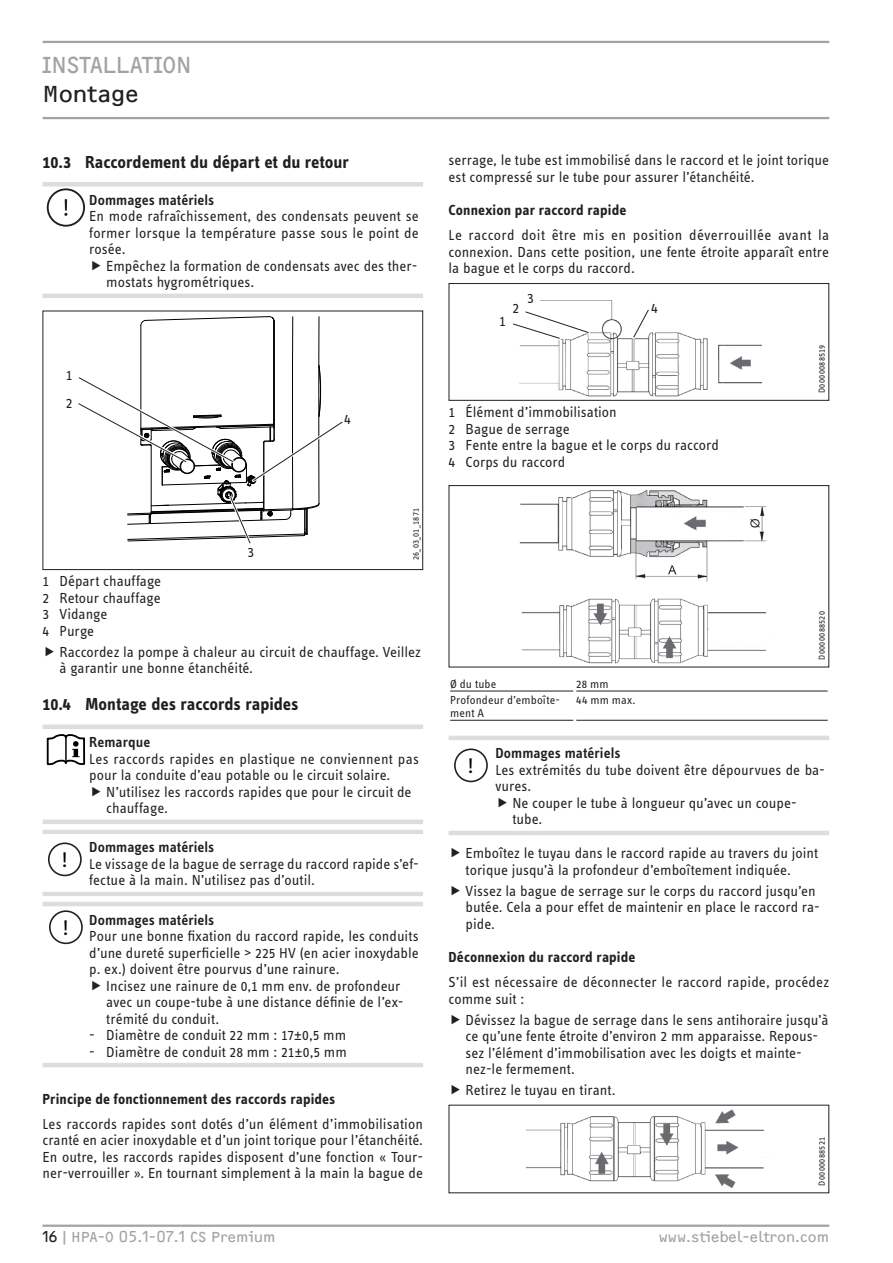
<style>
.page{position:relative;width:893px;height:1263px;background:#fff}
.page>*{position:absolute;margin:0;border:0;box-sizing:border-box;transform-origin:0 0}
.t1{font:24px "F2 FOCR Bczyk Com";color:#a1a3a6}
.t2{font:24px "F2 FOCR Bczyk Com";letter-spacing:-.01em;color:#231f20}
.t3{font:21.9px "STE Info Text";color:#000}
.t4{font:700 18px "STE Info Text";color:#231f20}
.t5{font:15px/16.5px "STE Info Text";color:#231f20}
.t6{font:700 15px "STE Info Text";letter-spacing:.005em;color:#231f20}
.t7{font:600 15px "STE Info Text";letter-spacing:.005em;color:#231f20}
.t8{font:15px "F2 FOCR Bczyk Com";color:#a1a3a6}
.t9{font:12px/13.2px "STE Info Text";letter-spacing:.01em;color:#231f20}
.t10{font:9px "STE Info Text";letter-spacing:.035em;color:#231f20}
.t11{font:9px "STE Info Text";letter-spacing:.015em;color:#231f20}
.s1{color:#231f20}
</style>
<div class="page">
<hr style="left:43px;top:41px;width:786px;height:2px;background:#a1a3a6">
<hr style="left:43px;top:117px;width:786px;height:2px;background:#a1a3a6">
<hr style="left:43px;top:1224px;width:786px;height:3px;background:#a1a3a6">
<div style="left:43px;top:182px;width:380px;height:5px;background:#dcdddf"></div>
<hr style="left:43px;top:294px;width:380px;height:4px;background:#dcdddf">
<svg style="left:47px;top:188px;width:38px;height:39px"></svg>
<div style="left:43px;top:311px;width:380px;height:259px;border:1px solid #231f20"></div>
<svg style="left:78px;top:316px;width:265px;height:228px"></svg>
<div style="left:43px;top:724px;width:380px;height:5px;background:#dcdddf"></div>
<hr style="left:43px;top:820px;width:380px;height:4px;background:#dcdddf">
<svg style="left:47px;top:734px;width:38px;height:31px"></svg>
<hr style="left:65px;top:737px;width:2px;height:25px;background:#000">
<hr style="left:43px;top:830px;width:380px;height:4px;background:#dcdddf">
<hr style="left:43px;top:892px;width:380px;height:4px;background:#dcdddf">
<div style="left:48px;top:842px;width:34px;height:34px;border:2px solid #231f20;border-radius:50%"></div>
<hr style="left:43px;top:902px;width:380px;height:4px;background:#dcdddf">
<hr style="left:43px;top:1063px;width:380px;height:4px;background:#dcdddf">
<div style="left:49px;top:910px;width:34px;height:34px;border:2px solid #231f20;border-radius:50%"></div>
<img style="left:519px;top:300px;width:243px;height:96px">
<div style="left:449px;top:283px;width:380px;height:118px;border:1px solid #231f20"></div>
<div style="left:512px;top:323px;width:49px;height:17px;background:#fff"></div>
<div style="left:524px;top:311px;width:66px;height:23px;background:#fff"></div>
<svg style="left:513px;top:311px;width:76px;height:28px"></svg>
<svg style="left:632px;top:309px;width:18px;height:30px"></svg>
<svg style="left:633px;top:309px;width:16px;height:29px"></svg>
<img style="left:519px;top:490px;width:248px;height:173px">
<div style="left:449px;top:485px;width:380px;height:182px;border:1px solid #231f20"></div>
<hr style="left:450px;top:691px;width:123px;height:1px;background:#231f20">
<hr style="left:576px;top:691px;width:252px;height:1px;background:#231f20">
<hr style="left:450px;top:720px;width:123px;height:1px;background:#231f20">
<hr style="left:576px;top:720px;width:252px;height:1px;background:#231f20">
<hr style="left:449px;top:736px;width:380px;height:4px;background:#dcdddf">
<hr style="left:449px;top:831px;width:380px;height:4px;background:#dcdddf">
<div style="left:454px;top:748px;width:34px;height:34px;border:2px solid #231f20;border-radius:50%"></div>
<img style="left:525px;top:1109px;width:244px;height:79px">
<h1 class="t1" style="left:43px;top:51px;width:37px">Installatio</h1>
<h1 class="t1" style="left:176px;top:51px;width:18px">n</h1>
<h1 class="t2" style="left:43px;top:80px;width:98px">Montage</h1>
<p class="t4" style="left:43px;top:151px;width:308px">10.3 Raccordement du départ et du retour</p>
<p class="t7" style="left:89px;top:191px;width:127px">Dommages matériels</p>
<p class="t5" style="left:89px;top:208px;width:331px;text-align:justify">En mode rafraîchissement, des condensats peuvent se former lorsque la température passe sous le point de rosée.</p>
<p class="t5" style="left:106px;top:258px;width:313px">Empêchez la formation de condensats avec des ther&shy;mostats hygrométriques.</p>
<p class="t5" style="left:66px;top:366px;width:8px">1</p>
<p class="t5" style="left:66px;top:395px;width:8px">2</p>
<p class="t5" style="left:248px;top:544px;width:8px">3</p>
<p class="t5" style="left:344px;top:411px;width:8px">4</p>
<p class="t11" style="left:411px;top:560px;width:54px;rotate:-90deg">26_03_01_1871</p>
<p class="t5" style="left:43px;top:573px;width:120px">1 Départ chauffage<br>2 Retour chauffage<br>3 Vidange<br>4 Purge</p>
<p class="t5" style="left:60px;top:643px;width:363px">Raccordez la pompe à chaleur au circuit de chauffage. Veillez à garantir une bonne étanchéité.</p>
<p class="t4" style="left:43px;top:693px;width:258px">10.4 Montage des raccords rapides</p>
<p class="t7" style="left:89px;top:734px;width:63px">Remarque</p>
<p class="t5" style="left:89px;top:750px;width:331px">Les raccords rapides en plastique ne conviennent pas pour la conduite d’eau potable ou le circuit solaire.</p>
<p class="t5" style="left:106px;top:783px;width:307px">N’utilisez les raccords rapides que pour le circuit de chauffage.</p>
<h2 class="t3" style="left:62px;top:847px;width:8px">!</h2>
<p class="t7" style="left:89px;top:839px;width:127px">Dommages matériels</p>
<p class="t5" style="left:89px;top:856px;width:331px">Le vissage de la bague de serrage du raccord rapide s’ef&shy;fectue à la main. N’utilisez pas d’outil.</p>
<h2 class="t3" style="left:63px;top:915px;width:8px">!</h2>
<p class="t7" style="left:89px;top:911px;width:127px">Dommages matériels</p>
<p class="t5" style="left:89px;top:928px;width:331px;text-align:justify">Pour une bonne fixation du raccord rapide, les conduits d’une dureté superficielle &gt; 225 HV (en acier inoxydable p. ex.) doivent être pourvus d’une rainure.</p>
<p class="t5" style="left:106px;top:977px;width:299px">Incisez une rainure de 0,1 mm env. de profondeur avec un coupe-tube à une distance définie de l’ex&shy;trémité du conduit.</p>
<p class="t5" style="left:89px;top:1027px;width:258px">- Diamètre de conduit 22 mm : 17±0,5 mm</p>
<p class="t5" style="left:89px;top:1043px;width:259px">- Diamètre de conduit 28 mm : 21±0,5 mm</p>
<p class="t6" style="left:43px;top:1090px;width:294px">Principe de fonctionnement des raccords rapides</p>
<p class="t5" style="left:43px;top:1115px;width:382px;text-align:justify">Les raccords rapides sont dotés d’un élément d’immobilisation cranté en acier inoxydable et d’un joint torique pour l’étanchéité.<br>En outre, les raccords rapides disposent d’une fonction « Tour&shy;ner-verrouiller ». En tournant simplement à la main la bague de</p>
<p class="t5" style="left:449px;top:152px;width:382px">serrage, le tube est immobilisé dans le raccord et le joint torique est compressé sur le tube pour assurer l’étanchéité.</p>
<p class="t6" style="left:449px;top:201px;width:179px">Connexion par raccord rapide</p>
<p class="t5" style="left:449px;top:227px;width:382px;text-align:justify">Le raccord doit être mis en position déverrouillée avant la connexion. Dans cette position, une fente étroite apparaît entre la bague et le corps du raccord.</p>
<p class="t5" style="left:499px;top:313px;width:8px">1</p>
<p class="t5" style="left:513px;top:299px;width:8px">2</p>
<p class="t5" style="left:527px;top:290px;width:8px">3</p>
<p class="t5" style="left:651px;top:299px;width:8px">4</p>
<p class="t5" style="left:449px;top:404px;width:272px">1 Élément d’immobilisation<br>2 Bague de serrage<br>3 Fente entre la bague et le corps du raccord<br>4 Corps du raccord</p>
<p class="t9" style="left:450px;top:677px;width:48px">Ø du tube</p>
<p class="t9" style="left:576px;top:677px;width:34px">28 mm</p>
<p class="t9" style="left:450px;top:693px;width:111px">Profondeur d’emboîte&shy;ment A</p>
<p class="t9" style="left:576px;top:693px;width:61px">44 mm max.</p>
<p class="t10" style="left:817px;top:393px;width:50px;rotate:-90deg">D0000088519</p>
<p class="t10" style="left:817px;top:660px;width:50px;rotate:-90deg">D0000088520</p>
<p class="t7" style="left:495px;top:745px;width:127px">Dommages matériels</p>
<p class="t5" style="left:495px;top:762px;width:331px">Les extrémités du tube doivent être dépourvues de ba-</p>
<p class="t5" style="left:495px;top:778px;width:37px">vures.</p>
<p class="t5" style="left:512px;top:795px;width:286px">Ne couper le tube à longueur qu’avec un coupe-</p>
<p class="t5" style="left:512px;top:811px;width:32px">tube.</p>
<p class="t5" style="left:466px;top:845px;width:354px">Emboîtez le tuyau dans le raccord rapide au travers du joint torique jusqu’à la profondeur d’emboîtement indiquée.</p>
<p class="t5" style="left:466px;top:882px;width:356px">Vissez la bague de serrage sur le corps du raccord jusqu’en butée. Cela a pour effet de maintenir en place le raccord ra&shy;pide.</p>
<p class="t6" style="left:449px;top:948px;width:188px">Déconnexion du raccord rapide</p>
<p class="t5" style="left:449px;top:974px;width:382px">S’il est nécessaire de déconnecter le raccord rapide, procédez comme suit :</p>
<p class="t5" style="left:466px;top:1011px;width:365px">Dévissez la bague de serrage dans le sens antihoraire jusqu’à ce qu’une fente étroite d’environ 2 mm apparaisse. Repous&shy;sez l’élément d’immobilisation avec les doigts et mainte&shy;nez-le fermement.</p>
<p class="t5" style="left:466px;top:1081px;width:151px">Retirez le tuyau en tirant.</p>
<p class="t10" style="left:817px;top:1185px;width:50px;rotate:-90deg">D0000088521</p>
<h2 class="t3" style="left:468px;top:753px;width:8px">!</h2>
<p class="t8" style="left:43px;top:1228px;width:235px"><span class="s1">16</span>|HPA-O 05.1-07.1 CS Premium</p>
<p class="t8" style="left:659px;top:1228px;width:172px">www.stiebel-eltron.com</p>
</div>
